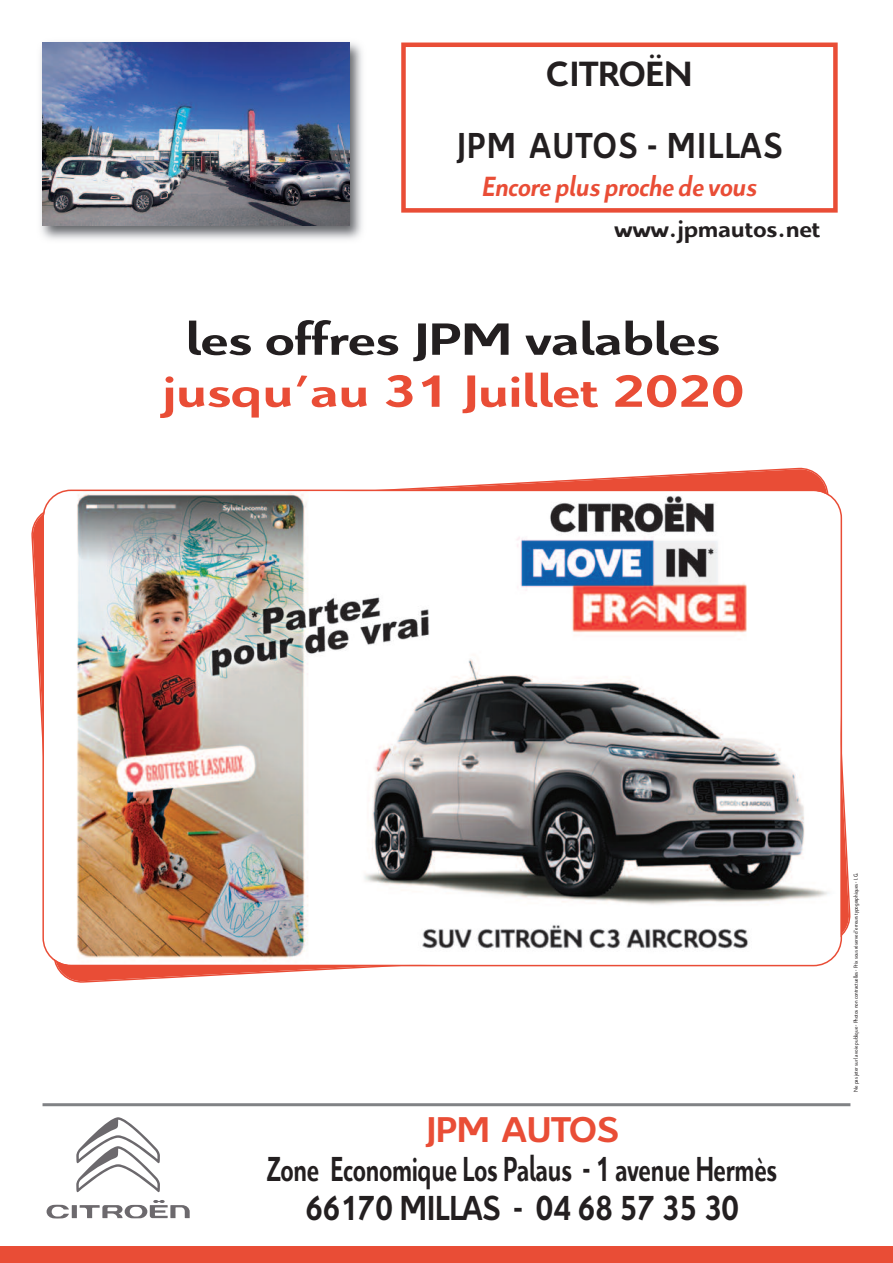
<style>
.page{position:relative;width:893px;height:1263px;background:#fff}
.page>*{position:absolute;margin:0;border:0;box-sizing:border-box;transform-origin:0 0}
.t1{font:700 48.75px "Citroen";color:#e94d36;scale:1.23 1}
.t2{font:700 48.75px "Citroen";color:#231f20;scale:1.23 1}
.t3{font:700 39px "Citroen";letter-spacing:.055em;color:#231f20;scale:.86 1}
.t4{font:700 38.7px "Citroen";color:#e94d36}
.t5{font:700 37.8px "Citroen";color:#231f20}
.t6{font:700 37.5px/39px "Citroen";color:#231f20;text-align:center;scale:.7 1}
.t7{font:italic 700 30px "Citroen";color:#e94d36;scale:.9 1}
.t8{font:700 27px "Citroen";color:#231f20}
.t9{font:6.3px "Citroen";color:#231f20;scale:.86 1}
</style>
<div class="page">
<svg style="left:31px;top:467px;width:820px;height:516px"></svg>
<img style="left:42px;top:490px;width:800px;height:476px">
<div style="left:0;top:1246px;width:893px;height:17px;background:#e94d36"></div>
<img style="left:40px;top:42px;width:322px;height:198px">
<img style="left:43px;top:43px;width:306px;height:182px">
<div style="left:401px;top:43px;width:437px;height:170px;border:4px solid #e94d36"></div>
<hr style="left:43px;top:1103px;width:807px;height:3px;background:#808285">
<svg style="left:47px;top:1200px;width:143px;height:18px"></svg>
<svg style="left:76px;top:1117px;width:84px;height:75px"></svg>
<h3 class="t5" style="left:546px;top:62px;width:147px">CITROËN</h3>
<h2 class="t3" style="left:456px;top:133px;width:380px">JPM AUTOS - MILLAS</h2>
<h3 class="t7" style="left:482px;top:177px;width:306px">Encore plus proche de vous</h3>
<h3 class="t8" style="left:615px;top:219px;width:207px">www.jpmautos.net</h3>
<h1 class="t2" style="left:186px;top:323px;width:436px">les offres JPM valables</h1>
<h1 class="t1" style="left:161px;top:375px;width:475px">jusqu’au 31 Juillet 2020</h1>
<h3 class="t4" style="left:426px;top:1117px;width:195px">JPM AUTOS</h3>
<h3 class="t6" style="left:267px;top:1153px;width:730px">Zone Economique Los Palaus - 1 avenue Hermès<br>66170 MILLAS - 04 68 57 35 30</h3>
<p class="t9" style="left:854px;top:1091px;width:256px;rotate:-90deg">Ne pas jeter sur la voie publique - Photos non contractuelles - Prix sous réserve d’erreurs typographiques - I.G.</p>
</div>
